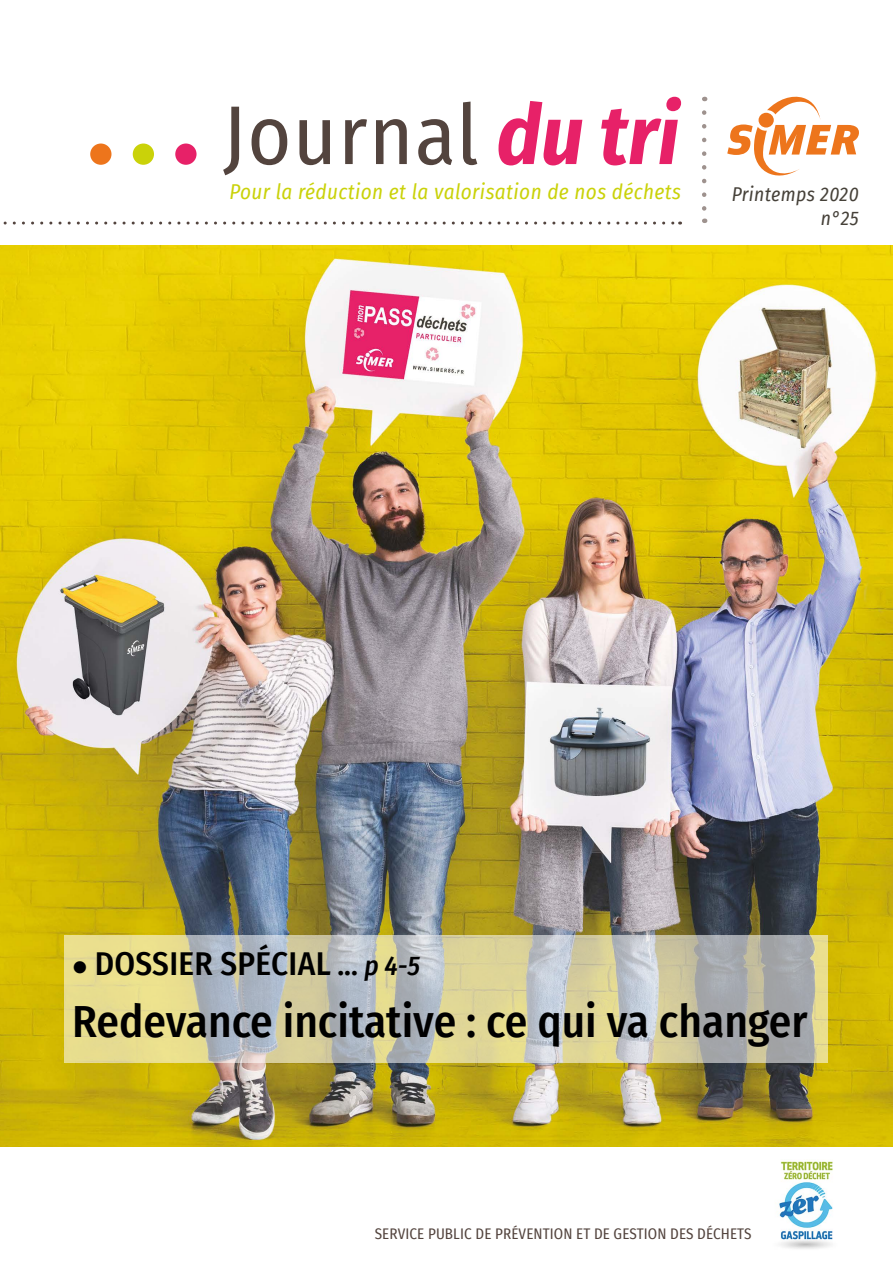
<style>
.page{position:relative;width:893px;height:1263px;background:#fff}
.page>*{position:absolute;margin:0;border:0;box-sizing:border-box;transform-origin:0 0}
.intro_page{font:500 45px "Fira Sans Condensed";color:#000}
.rubrique_focus{font:500 33px "Fira Sans Condensed";letter-spacing:.01em;color:#000}
.corps_texte{font:italic 21px "Fira Sans Condensed";letter-spacing:.02em;color:#cad209}
.corps_texte-2{font:italic 19.5px/23.4px "Fira Sans Condensed";letter-spacing:.02em;color:#464139;text-align:right}
.corps_texte-3{font:15px "Fira Sans Condensed";letter-spacing:.01em;color:#53443e}
.s1{font-size:30px}
.s2{font-style:italic;font-size:27px}
</style>
<div class="page">
<svg style="left:702px;top:113px;width:4px;height:110px"></svg>
<svg style="left:3px;top:222px;width:678px;height:3px"></svg>
<svg style="left:498px;top:97px;width:183px;height:68px"></svg>
<svg style="left:223px;top:102px;width:254px;height:73px"></svg>
<div style="left:90px;top:144px;width:21px;height:21px;background:#ed751c;border-radius:50%"></div>
<div style="left:175px;top:144px;width:22px;height:21px;background:#e72168;border-radius:50%"></div>
<div style="left:133px;top:144px;width:21px;height:21px;background:#cad209;border-radius:50%"></div>
<svg style="left:727px;top:96px;width:132px;height:80px"></svg>
<img style="left:779px;top:1161px;width:54px;height:88px">
<img style="left:0;top:245px;width:893px;height:901px">
<svg style="left:64px;top:935px;width:764px;height:128px;background:#c9c7a8"></svg>
<p class="corps_texte" style="left:229px;top:176px;width:453px">Pour la réduction et la valorisation de nos déchets</p>
<p class="corps_texte-2" style="left:732px;top:182px;width:128px">Printemps 2020 n°25</p>
<p class="rubrique_focus" style="left:72px;top:937px;width:349px">● DOSSIER SPÉCIAL <span class="s1">...</span> <span class="s2">p 4-5</span></p>
<p class="intro_page" style="left:72px;top:986px;width:737px">Redevance incitative : ce qui va changer</p>
<p class="corps_texte-3" style="left:375px;top:1222px;width:378px">SERVICE PUBLIC DE PRÉVENTION ET DE GESTION DES DÉCHETS</p>
</div>
